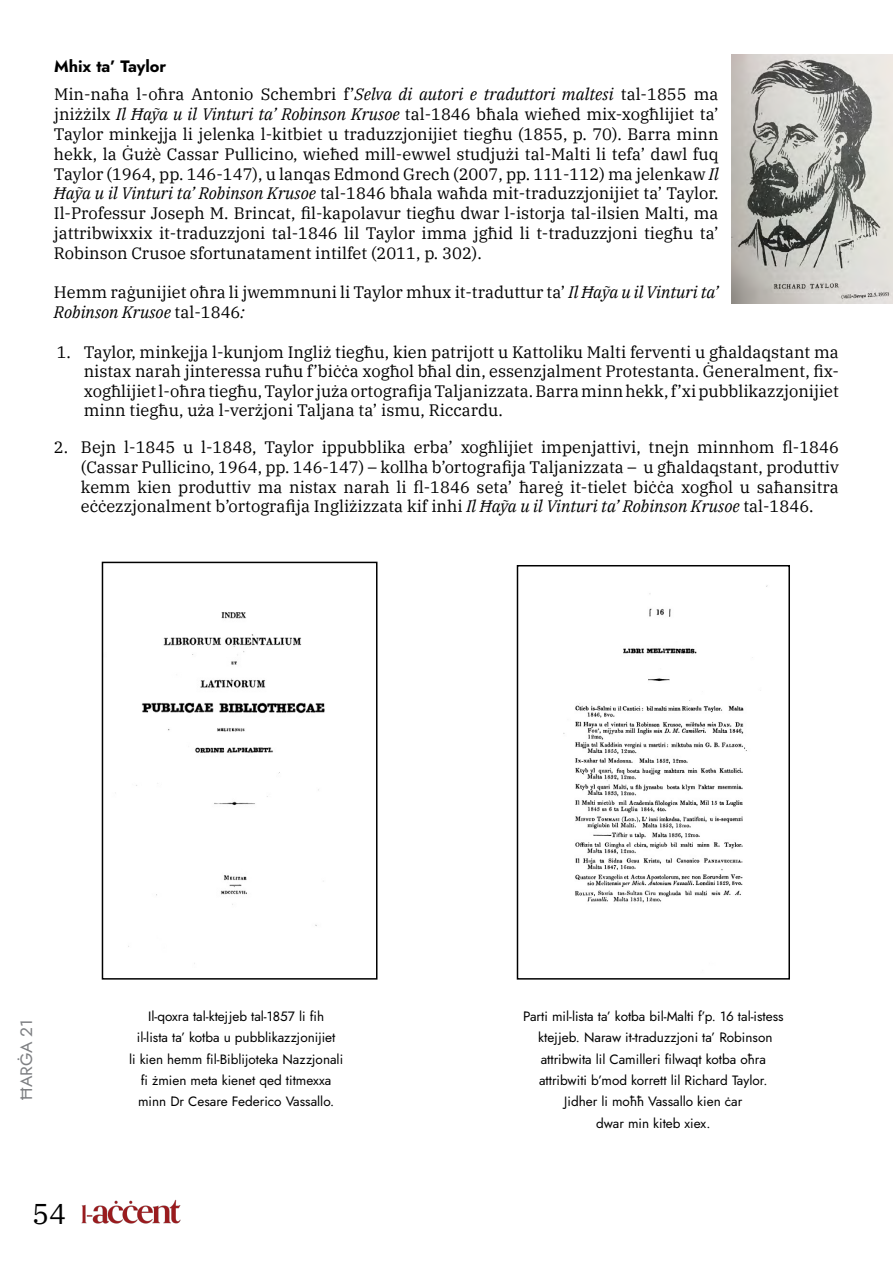
<style>
.page{position:relative;width:893px;height:1263px;background:#fff}
.page>*{position:absolute;margin:0;border:0;box-sizing:border-box;transform-origin:0 0}
.t1{font:28.5px "IBM Plex Serif";color:#000}
.t2{font:16.5px/19.8px "IBM Plex Serif";color:#000;text-align:justify}
.t3{font:700 16.5px "Jost";color:#000}
.t4{font:16.5px "Jost";color:#7e8083;scale:1.05 1}
.t5{font:13.5px/21.3px "Jost";color:#000;text-align:center}
.s1{font-style:italic}
</style>
<div class="page">
<img style="left:81px;top:1199px;width:100px;height:25px">
<img style="left:731px;top:54px;width:162px;height:249px">
<img style="left:115px;top:612px;width:210px;height:352px">
<div style="left:102px;top:562px;width:275px;height:417px;border:2px solid #000"></div>
<img style="left:563px;top:585px;width:205px;height:318px">
<div style="left:517px;top:565px;width:273px;height:414px;border:2px solid #000"></div>
<p class="t3" style="left:54px;top:55px;width:114px">Mhix ta’ Taylor</p>
<p class="t2" style="left:54px;top:83px;width:666px">Min-naħa l-oħra Antonio Schembri f’<span class="s1">Selva di autori e traduttori maltesi</span> tal-1855 ma jniżżilx <span class="s1">Il Ħaỹa u il Vinturi ta’ Robinson Krusoe</span> tal-1846 bħala wieħed mix-xogħlijiet ta’ Taylor minkejja li jelenka l-kitbiet u traduzzjonijiet tiegħu (1855, p. 70). Barra minn hekk, la Ġużè Cassar Pullicino, wieħed mill-ewwel studjużi tal-Malti li tefa’ dawl fuq Taylor (1964, pp. 146-147), u lanqas Edmond Grech (2007, pp. 111-112) ma jelenkaw <span class="s1">Il Ħaỹa u il Vinturi ta’ Robinson Krusoe</span> tal-1846 bħala waħda mit-traduzzjonijiet ta’ Taylor.<br>Il-Professur Joseph M. Brincat, fil-kapolavur tiegħu dwar l-istorja tal-ilsien Malti, ma jattribwixxix it-traduzzjoni tal-1846 lil Taylor imma jgħid li t-traduzzjoni tiegħu ta’ Robinson Crusoe sfortunatament intilfet (2011, p. 302).</p>
<p class="t2" style="left:54px;top:281px;width:666px">Hemm raġunijiet oħra li jwemmnuni li Taylor mhux it-traduttur ta’ <span class="s1">Il Ħaỹa u il Vinturi ta’<br>Robinson Krusoe</span> tal-1846<span class="s1">:</span></p>
<p class="t2" style="left:84px;top:341px;width:757px;text-indent:-27px">1. Taylor, minkejja l-kunjom Ingliż tiegħu, kien patrijott u Kattoliku Malti ferventi u għaldaqstant ma nistax narah jinteressa ruħu f’biċċa xogħol bħal din, essenzjalment Protestanta. Ġeneralment, fix&shy;xogħlijiet l-oħra tiegħu, Taylor juża ortografija Taljanizzata. Barra minn hekk, f’xi pubblikazzjonijiet minn tiegħu, uża l-verżjoni Taljana ta’ ismu, Riccardu.</p>
<p class="t2" style="left:81px;top:436px;width:759px;text-indent:-27px">2. Bejn l-1845 u l-1848, Taylor ippubblika erba’ xogħlijiet impenjattivi, tnejn minnhom fl-1846 (Cassar Pullicino, 1964, pp. 146-147) – kollha b’ortografija Taljanizzata – u għaldaqstant, produttiv kemm kien produttiv ma nistax narah li fl-1846 seta’ ħareġ it-tielet biċċa xogħol u saħansitra eċċezzjonalment b’ortografija Ingliżizzata kif inhi <span class="s1">Il Ħaỹa u il Vinturi ta’ Robinson Krusoe</span> tal-1846.</p>
<p class="t4" style="left:15px;top:1100px;width:78px;rotate:-90deg">ĦARĠA 21</p>
<p class="t5" style="left:129px;top:1006px;width:216px">Il-qoxra tal-ktejjeb tal-1857 li fih<br>il-lista ta’ kotba u pubblikazzjonijiet<br>li kien hemm fil-Biblijoteka Nazzjonali fi żmien meta kienet qed titmexxa minn Dr Cesare Federico Vassallo.</p>
<p class="t5" style="left:523px;top:1006px;width:262px">Parti mil-lista ta’ kotba bil-Malti f’p. 16 tal-istess ktejjeb. Naraw it-traduzzjoni ta’ Robinson attribwita lil Camilleri filwaqt kotba oħra attribwiti b’mod korrett lil Richard Taylor.<br>Jidher li moħħ Vassallo kien ċar<br>dwar min kiteb xiex.</p>
<h1 class="t1" style="left:32px;top:1192px;width:36px">54</h1>
</div>
